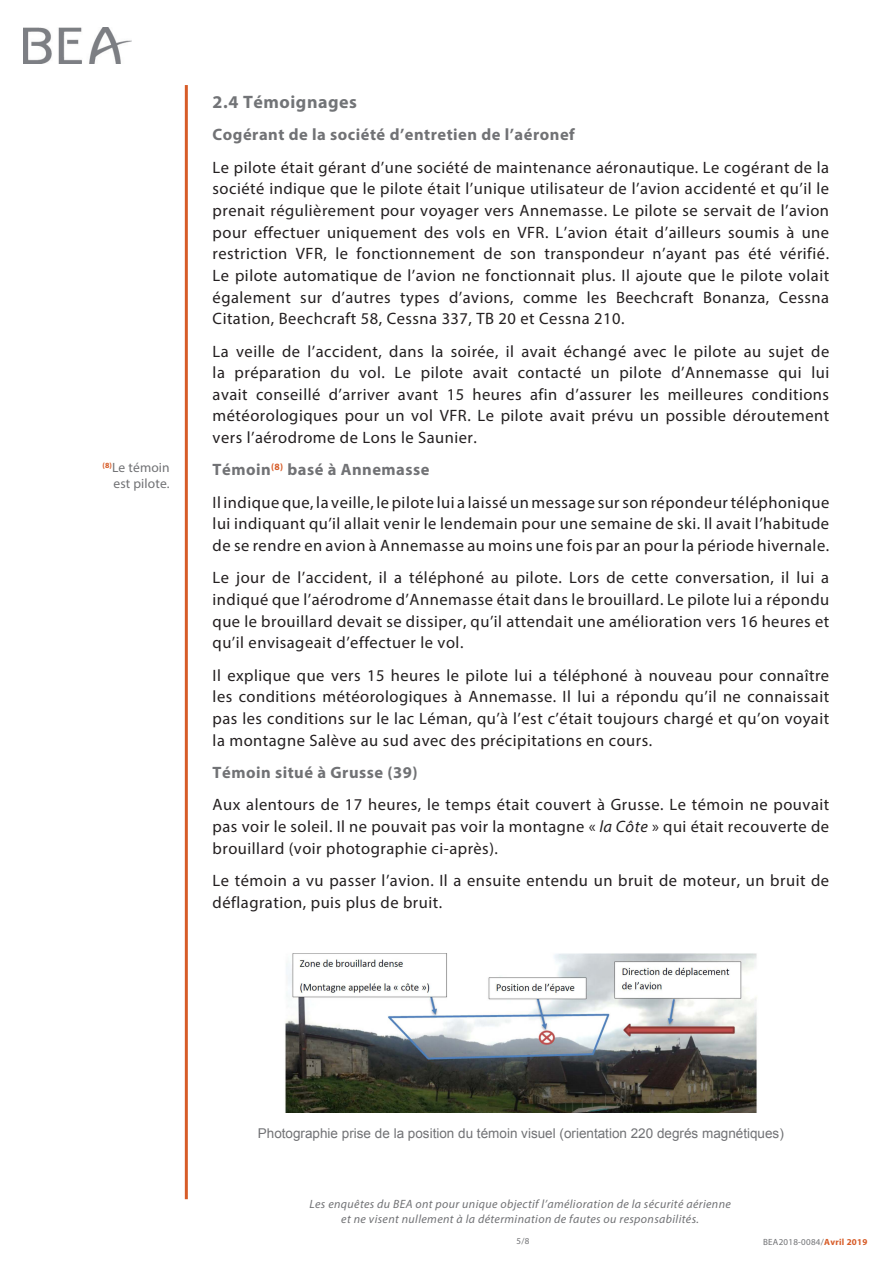
<style>
.page{position:relative;width:893px;height:1263px;background:#fff}
.page>*{position:absolute;margin:0;border:0;box-sizing:border-box;transform-origin:0 0}
.Titre_2{font:700 18px "Myriad Pro";letter-spacing:.03em;color:#727477}
.t1{font:16.5px/21.6px "Myriad Pro";letter-spacing:.03em;color:#231f20;text-align:justify}
.t2{font:700 16.5px "Myriad Pro";letter-spacing:.03em;color:#717275}
.Légende{font:13.5px "Arial";color:#717275}
.Note{font:13.5px/16.2px "Myriad Pro";letter-spacing:.01em;color:#717275;text-align:right}
.t3{font:italic 12px/14.4px "Myriad Pro";letter-spacing:.03em;color:#717275;text-align:center}
.t4{font:9px "Myriad Pro";letter-spacing:.03em;color:#717275}
.s1{font-style:italic}
.s2{font-weight:700;color:#d75c28}
</style>
<div class="page">
<hr style="left:185px;top:85px;width:3px;height:1114px;background:#d75c28">
<img style="left:23px;top:28px;width:109px;height:36px">
<img style="left:285px;top:953px;width:472px;height:160px">
<p class="Note" style="left:103px;top:459px;width:69px"><sup>(8)</sup>Le témoin est pilote.</p>
<p class="Titre_2" style="left:213px;top:90px;width:146px">2.4 Témoignages</p>
<p class="t2" style="left:213px;top:124px;width:364px">Cogérant de la société d’entretien de l’aéronef</p>
<p class="t1" style="left:213px;top:156px;width:618px">Le pilote était gérant d’une société de maintenance aéronautique. Le cogérant de la société indique que le pilote était l’unique utilisateur de l’avion accidenté et qu’il le prenait régulièrement pour voyager vers Annemasse. Le pilote se servait de l’avion pour effectuer uniquement des vols en VFR. L’avion était d’ailleurs soumis à une restriction VFR, le fonctionnement de son transpondeur n’ayant pas été vérifié.<br>Le pilote automatique de l’avion ne fonctionnait plus. Il ajoute que le pilote volait également sur d’autres types d’avions, comme les Beechcraft Bonanza, Cessna Citation, Beechcraft 58, Cessna 337, TB 20 et Cessna 210.</p>
<p class="t1" style="left:213px;top:340px;width:618px">La veille de l’accident, dans la soirée, il avait échangé avec le pilote au sujet de la préparation du vol. Le pilote avait contacté un pilote d’Annemasse qui lui avait conseillé d’arriver avant 15 heures afin d’assurer les meilleures conditions météorologiques pour un vol VFR. Le pilote avait prévu un possible déroutement vers l’aérodrome de Lons le Saunier.</p>
<p class="t2" style="left:213px;top:459px;width:218px">Témoin<sup>(8)</sup> basé à Annemasse</p>
<p class="t1" style="left:213px;top:491px;width:618px">Il indique que, la veille, le pilote lui a laissé un message sur son répondeur téléphonique lui indiquant qu’il allait venir le lendemain pour une semaine de ski. Il avait l’habitude de se rendre en avion à Annemasse au moins une fois par an pour la période hivernale.</p>
<p class="t1" style="left:213px;top:567px;width:618px">Le jour de l’accident, il a téléphoné au pilote. Lors de cette conversation, il lui a indiqué que l’aérodrome d’Annemasse était dans le brouillard. Le pilote lui a répondu que le brouillard devait se dissiper, qu’il attendait une amélioration vers 16 heures et qu’il envisageait d’effectuer le vol.</p>
<p class="t1" style="left:213px;top:664px;width:618px">Il explique que vers 15 heures le pilote lui a téléphoné à nouveau pour connaître les conditions météorologiques à Annemasse. Il lui a répondu qu’il ne connaissait pas les conditions sur le lac Léman, qu’à l’est c’était toujours chargé et qu’on voyait la montagne Salève au sud avec des précipitations en cours.</p>
<p class="t2" style="left:213px;top:762px;width:206px">Témoin situé à Grusse (39)</p>
<p class="t1" style="left:213px;top:794px;width:618px">Aux alentours de 17 heures, le temps était couvert à Grusse. Le témoin ne pouvait pas voir le soleil. Il ne pouvait pas voir la montagne « <span class="s1">la Côte</span> » qui était recouverte de brouillard (voir photographie ci-après).</p>
<p class="t1" style="left:213px;top:869px;width:618px">Le témoin a vu passer l’avion. Il a ensuite entendu un bruit de moteur, un bruit de déflagration, puis plus de bruit.</p>
<p class="Légende" style="left:258px;top:1124px;width:528px">Photographie prise de la position du témoin visuel (orientation 220 degrés magnétiques)</p>
<p class="t3" style="left:309px;top:1197px;width:423px">Les enquêtes du BEA ont pour unique objectif l’amélioration de la sécurité aérienne et ne visent nullement à la détermination de fautes ou responsabilités.</p>
<p class="t4" style="left:517px;top:1236px;width:14px">5/8</p>
<p class="t4" style="left:763px;top:1236px;width:106px">BEA2018-0084/<span class="s2">Avril 2019</span></p>
</div>
